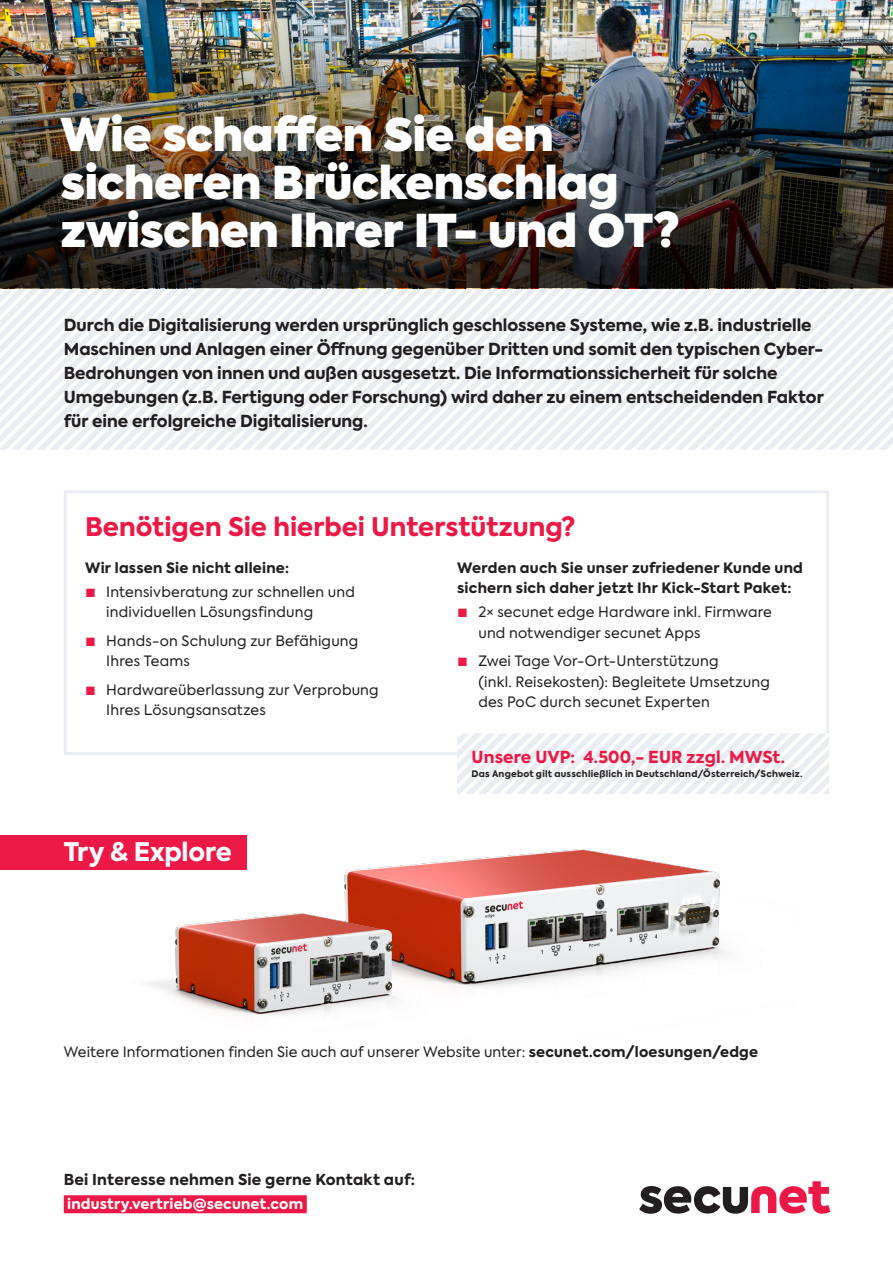
<style>
.page{position:relative;width:893px;height:1263px;background:#fff}
.page>*{position:absolute;margin:0;border:0;box-sizing:border-box;transform-origin:0 0}
.Subline_Versal{font:800 45px/48px "Axiforma";letter-spacing:-.01em;color:#fff}
.SL_Axiforma_Fliesstext{font:800 25.5px "Axiforma";color:#ed1845}
.SL_Axiforma_Fliesstext-2{font:800 25.5px "Axiforma";letter-spacing:-.01em;color:#fff}
.Einleitung_Axiforma_11PT{font:800 16.5px/24px "Axiforma";color:#231f20}
.SL_Axiforma_Fliesstext-3{font:800 16.5px "Axiforma";letter-spacing:.005em;color:#ed1845}
.Fliesstext_10PT{font:800 15px "Axiforma";letter-spacing:.015em;color:#231f20}
.Fliesstext_10PT-2{font:14.25px/20.2px "Axiforma";letter-spacing:.015em;color:#231f20}
.Fliesstext_9_5{font:800 14.25px/20.2px "Axiforma";letter-spacing:.02em;color:#231f20}
.Fliesstext_9_5-2{font:800 14.25px "Axiforma";letter-spacing:.015em;color:#fff}
.Fliesstext_10PT-3{font:800 9px "Axiforma";letter-spacing:.025em;color:#231f20}
.s1{font-family:"Arial";font-size:18px;color:#ed1845}
.s2{font-weight:800}
</style>
<div class="page">
<svg style="left:0;top:288px;width:893px;height:162px"></svg>
<img style="left:0;top:0;width:893px;height:288px">
<svg style="left:639px;top:1181px;width:191px;height:33px"></svg>
<div style="left:64px;top:1195px;width:243px;height:18px;background:#ed1845"></div>
<div style="left:64px;top:490px;width:765px;height:265px;border:3px solid #e9edf2"></div>
<div style="left:0;top:836px;width:247px;height:34px;background:#ed1845"></div>
<img style="left:344px;top:849px;width:383px;height:138px">
<img style="left:148px;top:876px;width:310px;height:139px">
<svg style="left:457px;top:733px;width:372px;height:61px"></svg>
<p class="Subline_Versal" style="left:60px;top:112px;width:621px">Wie schaffen Sie den sicheren Brückenschlag zwischen Ihrer IT- und OT?</p>
<p class="Einleitung_Axiforma_11PT" style="left:64px;top:313px;width:761px">Durch die Digitalisierung werden ursprünglich geschlossene Systeme, wie z.B. industrielle Maschinen und Anlagen einer Öffnung gegenüber Dritten und somit den typischen Cyber-Bedrohungen von innen und außen ausgesetzt. Die Informationssicherheit für solche Umgebungen (z.B. Fertigung oder Forschung) wird daher zu einem entscheidenden Faktor für eine erfolgreiche Digitalisierung.</p>
<p class="SL_Axiforma_Fliesstext" style="left:85px;top:509px;width:492px">Benötigen Sie hierbei Unterstützung?</p>
<p class="Fliesstext_9_5" style="left:85px;top:557px;width:206px">Wir lassen Sie nicht alleine:</p>
<p class="Fliesstext_10PT-2" style="left:106px;top:582px;width:250px;text-indent:-21px"><span class="s1">■</span> Intensivberatung zur schnellen und individuellen Lösungsfindung</p>
<p class="Fliesstext_10PT-2" style="left:106px;top:631px;width:254px;text-indent:-21px"><span class="s1">■</span> Hands-on Schulung zur Befähigung<br>Ihres Teams</p>
<p class="Fliesstext_10PT-2" style="left:106px;top:680px;width:274px;text-indent:-21px"><span class="s1">■</span> Hardwareüberlassung zur Verprobung<br>Ihres Lösungsansatzes</p>
<p class="SL_Axiforma_Fliesstext-2" style="left:64px;top:834px;width:170px">Try &amp; Explore</p>
<p class="Fliesstext_9_5" style="left:457px;top:557px;width:347px">Werden auch Sie unser zufriedener Kunde und sichern sich daher jetzt Ihr Kick-Start Paket:</p>
<p class="Fliesstext_10PT-2" style="left:478px;top:602px;width:295px;text-indent:-21px"><span class="s1">■</span> 2× secunet edge Hardware inkl. Firmware und notwendiger secunet Apps</p>
<p class="Fliesstext_10PT-2" style="left:478px;top:651px;width:293px;text-indent:-21px"><span class="s1">■</span> Zwei Tage Vor-Ort-Unterstützung<br>(inkl. Reisekosten): Begleitete Umsetzung des PoC durch secunet Experten</p>
<p class="SL_Axiforma_Fliesstext-3" style="left:472px;top:745px;width:315px">Unsere UVP: 4.500,- EUR zzgl. MWSt.</p>
<p class="Fliesstext_10PT-3" style="left:472px;top:768px;width:332px">Das Angebot gilt ausschließlich in Deutschland/Österreich/Schweiz.</p>
<p class="Fliesstext_10PT-2" style="left:64px;top:1042px;width:696px">Weitere Informationen finden Sie auch auf unserer Website unter: <span class="s2">secunet.com/loesungen/edge</span></p>
<p class="Fliesstext_10PT" style="left:64px;top:1169px;width:353px">Bei Interesse nehmen Sie gerne Kontakt auf:</p>
<p class="Fliesstext_9_5-2" style="left:67px;top:1194px;width:237px">industry.vertrieb@secunet.com</p>
</div>
